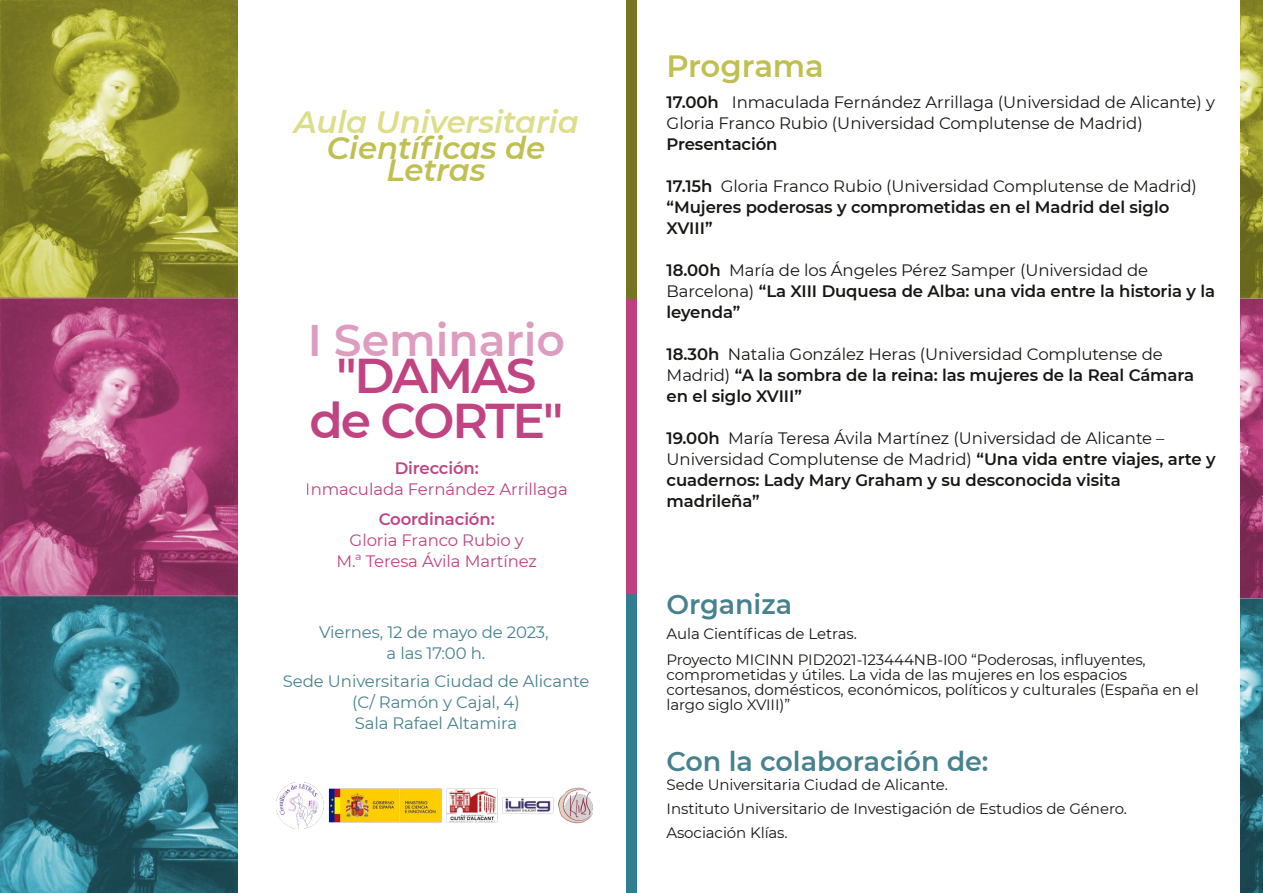
<style>
.page{position:relative;width:1263px;height:893px;background:#fff}
.page>*{position:absolute;margin:0;border:0;box-sizing:border-box;transform-origin:0 0}
.t1{font:600 48.75px/45px "Montserrat";letter-spacing:-.04em;color:#c04382;text-align:center}
.t2{font:600 44.25px "Montserrat";color:#de9dbf}
.t3{font:italic 600 30.75px/22.5px "Montserrat";letter-spacing:-.005em;color:#c0c052;text-align:center}
.t4{font:italic 600 30.75px "Montserrat";letter-spacing:-.005em;color:#dedd8a}
.t5{font:600 30.75px "Montserrat";letter-spacing:-.005em;color:#c0c052}
.t6{font:600 27px "Montserrat";color:#47828e}
.t7{font:600 16.5px/21px "Montserrat";letter-spacing:-.005em;color:#181715}
.t8{font:16.5px/21px "Montserrat";letter-spacing:-.005em;color:#181715}
.t9{font:16.5px/21px "Montserrat";letter-spacing:-.005em;color:#47828e;text-align:center}
.t10{font:16.5px/21px "Montserrat";letter-spacing:-.005em;color:#c04382;text-align:center}
.t11{font:600 16.5px "Montserrat";letter-spacing:-.01em;color:#c04382}
.t12{font:15px/15px "Montserrat";letter-spacing:-.01em;color:#181715}
.s1{font-weight:600}
.s2{font-weight:400}
</style>
<div class="page">
<img style="left:0;top:0;width:237px;height:893px">
<img style="left:1240px;top:0;width:23px;height:893px">
<img style="left:626px;top:0;width:10px;height:893px">
<img style="left:276px;top:782px;width:316px;height:47px">
<h3 class="t4" style="left:294px;top:104px;width:286px">Aula Universitaria</h3>
<h3 class="t3" style="left:327px;top:136px;width:220px">Científicas de<br>Letras</h3>
<h2 class="t2" style="left:308px;top:313px;width:259px">I Seminario</h2>
<h1 class="t1" style="left:309px;top:353px;width:255px">"DAMAS de CORTE"</h1>
<p class="t11" style="left:395px;top:458px;width:86px">Dirección:</p>
<p class="t10" style="left:306px;top:478px;width:264px">Inmaculada Fernández Arrillaga</p>
<p class="t11" style="left:379px;top:509px;width:117px">Coordinación:</p>
<p class="t10" style="left:336px;top:529px;width:202px">Gloria Franco Rubio y<br>M.ª Teresa Ávila Martínez</p>
<p class="t9" style="left:319px;top:622px;width:231px">Viernes, 12 de mayo de 2023, a las 17:00 h.</p>
<p class="t9" style="left:283px;top:670px;width:308px">Sede Universitaria Ciudad de Alicante (C/ Ramón y Cajal, 4)<br>Sala Rafael Altamira</p>
<h3 class="t5" style="left:667px;top:47px;width:159px">Programa</h3>
<p class="t8" style="left:667px;top:92px;width:550px"><span class="s1">17.00h</span> Inmaculada Fernández Arrillaga (Universidad de Alicante) y<br>Gloria Franco Rubio (Universidad Complutense de Madrid)</p>
<p class="t7" style="left:667px;top:134px;width:112px">Presentación</p>
<p class="t7" style="left:667px;top:176px;width:532px">17.15h <span class="s2">Gloria Franco Rubio (Universidad Complutense de Madrid) </span>“Mujeres poderosas y comprometidas en el Madrid del siglo<br>XVIII”</p>
<p class="t7" style="left:667px;top:260px;width:550px">18.00h <span class="s2">María de los Ángeles Pérez Samper (Universidad de<br>Barcelona)</span> “La XIII Duquesa de Alba: una vida entre la historia y la leyenda”</p>
<p class="t7" style="left:667px;top:344px;width:529px">18.30h <span class="s2">Natalia González Heras (Universidad Complutense de<br>Madrid)</span> “A la sombra de la reina: las mujeres de la Real Cámara en el siglo XVIII”</p>
<p class="t7" style="left:667px;top:428px;width:550px">19.00h <span class="s2">María Teresa Ávila Martínez (Universidad de Alicante – Universidad Complutense de Madrid)</span> “Una vida entre viajes, arte y cuadernos: Lady Mary Graham y su desconocida visita madrileña”</p>
<h3 class="t6" style="left:667px;top:587px;width:127px">Organiza</h3>
<p class="t12" style="left:667px;top:626px;width:192px">Aula Científicas de Letras.</p>
<p class="t12" style="left:667px;top:652px;width:534px">Proyecto MICINN PID2021-123444NB-I00 “Poderosas, influyentes, comprometidas y útiles. La vida de las mujeres en los espacios cortesanos, domésticos, económicos, políticos y culturales (España en el largo siglo XVIII)”</p>
<h3 class="t6" style="left:667px;top:745px;width:323px">Con la colaboración de:</h3>
<p class="t12" style="left:667px;top:777px;width:283px">Sede Universitaria Ciudad de Alicante.</p>
<p class="t12" style="left:667px;top:797px;width:462px;line-height:24px">Instituto Universitario de Investigación de Estudios de Género.<br>Asociación Klías.</p>
</div>
